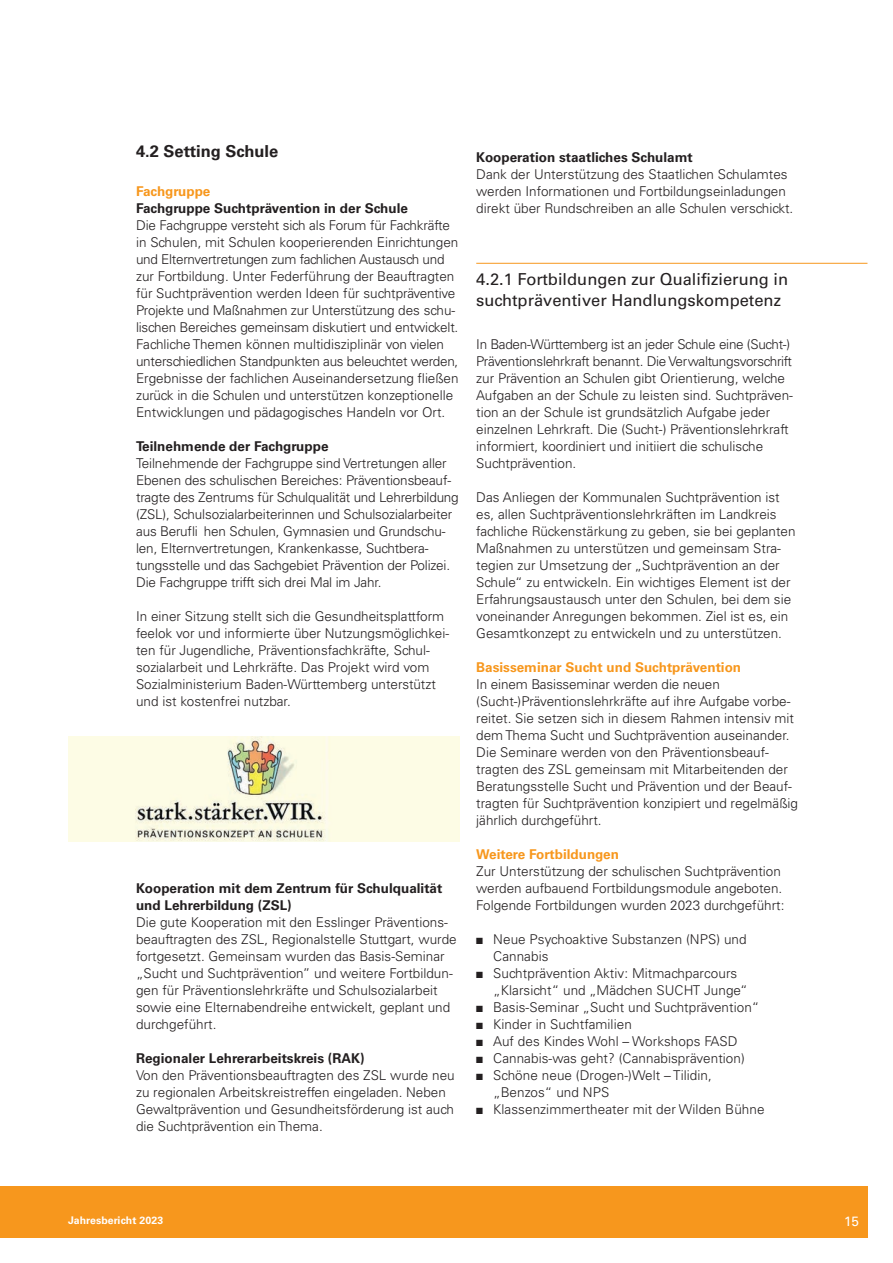
<style>
.page{position:relative;width:893px;height:1263px;background:#fff}
.page>*{position:absolute;margin:0;border:0;box-sizing:border-box;transform-origin:0 0}
.t1{font:16.5px/21.3px "Univers LT Std";color:#231f20}
.t2{font:700 16.5px "Univers LT Std";color:#231f20}
.t3{font:300 13.5px/17px "Univers LT Std";color:#231f20}
.t4{font:700 13.5px/17px "Univers LT Std";color:#231f20}
.t5{font:700 13.5px "Univers LT Std";color:#f7971d}
.t6{font:13.5px "Univers LT Std";color:#fff}
.t7{font:700 10.5px "Univers LT Std";letter-spacing:.01em;color:#fff}
</style>
<div class="page">
<div style="left:0;top:1186px;width:867px;height:51px;background:#f7971d"></div>
<hr style="left:476px;top:263px;width:391px;height:1px;background:#f7971d">
<img style="left:68px;top:736px;width:391px;height:106px">
<p class="t2" style="left:136px;top:141px;width:144px">4.2 Setting Schule</p>
<p class="t5" style="left:136px;top:183px;width:76px">Fachgruppe</p>
<p class="t4" style="left:136px;top:199px;width:273px">Fachgruppe Suchtprävention in der Schule</p>
<p class="t3" style="left:136px;top:216px;width:324px">Die Fachgruppe versteht sich als Forum für Fachkräfte in Schulen, mit Schulen kooperierenden Einrichtungen und Elternvertretungen zum fachlichen Austausch und zur Fortbildung. Unter Federführung der Beauftragten für Suchtprävention werden Ideen für suchtpräventive Projekte und Maßnahmen zur Unterstützung des schu&shy;lischen Bereiches gemeinsam diskutiert und entwickelt.<br>Fachliche Themen können multidisziplinär von vielen unterschiedlichen Standpunkten aus beleuchtet werden, Ergebnisse der fachlichen Auseinandersetzung fließen zurück in die Schulen und unterstützen konzeptionelle Entwicklungen und pädagogisches Handeln vor Ort.</p>
<p class="t4" style="left:136px;top:438px;width:194px">Teilnehmende der Fachgruppe</p>
<p class="t3" style="left:136px;top:455px;width:324px">Teilnehmende der Fachgruppe sind Vertretungen aller Ebenen des schulischen Bereiches: Präventionsbeauf&shy;tragte des Zentrums für Schulqualität und Lehrerbildung (ZSL), Schulsozialarbeiterinnen und Schulsozialarbeiter aus Berufli hen Schulen, Gymnasien und Grundschu&shy;len, Elternvertretungen, Krankenkasse, Suchtbera&shy;tungsstelle und das Sachgebiet Prävention der Polizei.<br>Die Fachgruppe trifft sich drei Mal im Jahr.</p>
<p class="t3" style="left:136px;top:608px;width:315px">In einer Sitzung stellt sich die Gesundheitsplattform feelok vor und informierte über Nutzungsmöglichkei&shy;ten für Jugendliche, Präventionsfachkräfte, Schul&shy;sozialarbeit und Lehrkräfte. Das Projekt wird vom Sozialministerium Baden-Württemberg unterstützt und ist kostenfrei nutzbar.</p>
<p class="t4" style="left:136px;top:880px;width:308px">Kooperation mit dem Zentrum für Schulqualität und Lehrerbildung (ZSL)</p>
<p class="t3" style="left:136px;top:914px;width:322px">Die gute Kooperation mit den Esslinger Präventions&shy;beauftragten des ZSL, Regionalstelle Stuttgart, wurde fortgesetzt. Gemeinsam wurden das Basis-Seminar „Sucht und Suchtprävention” und weitere Fortbildun&shy;gen für Präventionslehrkräfte und Schulsozialarbeit sowie eine Elternabendreihe entwickelt, geplant und durchgeführt.</p>
<p class="t4" style="left:136px;top:1050px;width:230px">Regionaler Lehrerarbeitskreis (RAK)</p>
<p class="t3" style="left:136px;top:1067px;width:320px">Von den Präventionsbeauftragten des ZSL wurde neu zu regionalen Arbeitskreistreffen eingeladen. Neben Gewaltprävention und Gesundheitsförderung ist auch die Suchtprävention ein Thema.</p>
<p class="t4" style="left:476px;top:148px;width:218px">Kooperation staatliches Schulamt</p>
<p class="t3" style="left:476px;top:165px;width:319px">Dank der Unterstützung des Staatlichen Schulamtes werden Informationen und Fortbildungseinladungen direkt über Rundschreiben an alle Schulen verschickt.</p>
<p class="t1" style="left:476px;top:268px;width:313px">4.2.1 Fortbildungen zur Qualifizierung in suchtpräventiver Handlungskompetenz</p>
<p class="t3" style="left:476px;top:335px;width:318px">In Baden-Württemberg ist an jeder Schule eine (Sucht-)<br>Präventionslehrkraft benannt. Die Verwaltungsvorschrift zur Prävention an Schulen gibt Orientierung, welche Aufgaben an der Schule zu leisten sind. Suchtpräven&shy;tion an der Schule ist grundsätzlich Aufgabe jeder einzelnen Lehrkraft. Die (Sucht-) Präventionslehrkraft informiert, koordiniert und initiiert die schulische Suchtprävention.</p>
<p class="t3" style="left:476px;top:489px;width:321px">Das Anliegen der Kommunalen Suchtprävention ist es, allen Suchtpräventionslehrkräften im Landkreis fachliche Rückenstärkung zu geben, sie bei geplanten Maßnahmen zu unterstützen und gemeinsam Stra&shy;tegien zur Umsetzung der „Suchtprävention an der Schule“ zu entwickeln. Ein wichtiges Element ist der Erfahrungsaustausch unter den Schulen, bei dem sie voneinander Anregungen bekommen. Ziel ist es, ein Gesamtkonzept zu entwickeln und zu unterstützen.</p>
<p class="t5" style="left:476px;top:659px;width:266px">Basisseminar Sucht und Suchtprävention</p>
<p class="t3" style="left:476px;top:676px;width:323px">In einem Basisseminar werden die neuen (Sucht-)Präventionslehrkräfte auf ihre Aufgabe vorbe&shy;reitet. Sie setzen sich in diesem Rahmen intensiv mit dem Thema Sucht und Suchtprävention auseinander.<br>Die Seminare werden von den Präventionsbeauf&shy;tragten des ZSL gemeinsam mit Mitarbeitenden der Beratungsstelle Sucht und Prävention und der Beauf&shy;tragten für Suchtprävention konzipiert und regelmäßig jährlich durchgeführt.</p>
<p class="t5" style="left:476px;top:846px;width:144px">Weitere Fortbildungen</p>
<p class="t3" style="left:476px;top:863px;width:310px">Zur Unterstützung der schulischen Suchtprävention werden aufbauend Fortbildungsmodule angeboten.<br>Folgende Fortbildungen wurden 2023 durchgeführt:</p>
<p class="t3" style="left:493px;top:931px;width:255px;text-indent:-17px">■ Neue Psychoaktive Substanzen (NPS) und<br>Cannabis</p>
<p class="t3" style="left:493px;top:965px;width:256px;text-indent:-17px">■ Suchtprävention Aktiv: Mitmachparcours „Klarsicht“ und „Mädchen SUCHT Junge“</p>
<p class="t3" style="left:476px;top:999px;width:285px">■ Basis-Seminar „Sucht und Suchtprävention“</p>
<p class="t3" style="left:476px;top:1016px;width:157px">■ Kinder in Suchtfamilien</p>
<p class="t3" style="left:476px;top:1033px;width:263px">■ Auf des Kindes Wohl – Workshops FASD</p>
<p class="t3" style="left:476px;top:1050px;width:270px">■ Cannabis-was geht? (Cannabisprävention)</p>
<p class="t3" style="left:493px;top:1067px;width:220px;text-indent:-17px">■ Schöne neue (Drogen-)Welt – Tilidin, „Benzos“ und NPS</p>
<p class="t3" style="left:476px;top:1101px;width:290px">■ Klassenzimmertheater mit der Wilden Bühne</p>
<p class="t7" style="left:68px;top:1214px;width:97px">Jahresbericht 2023</p>
<p class="t6" style="left:844px;top:1213px;width:16px">15</p>
</div>
